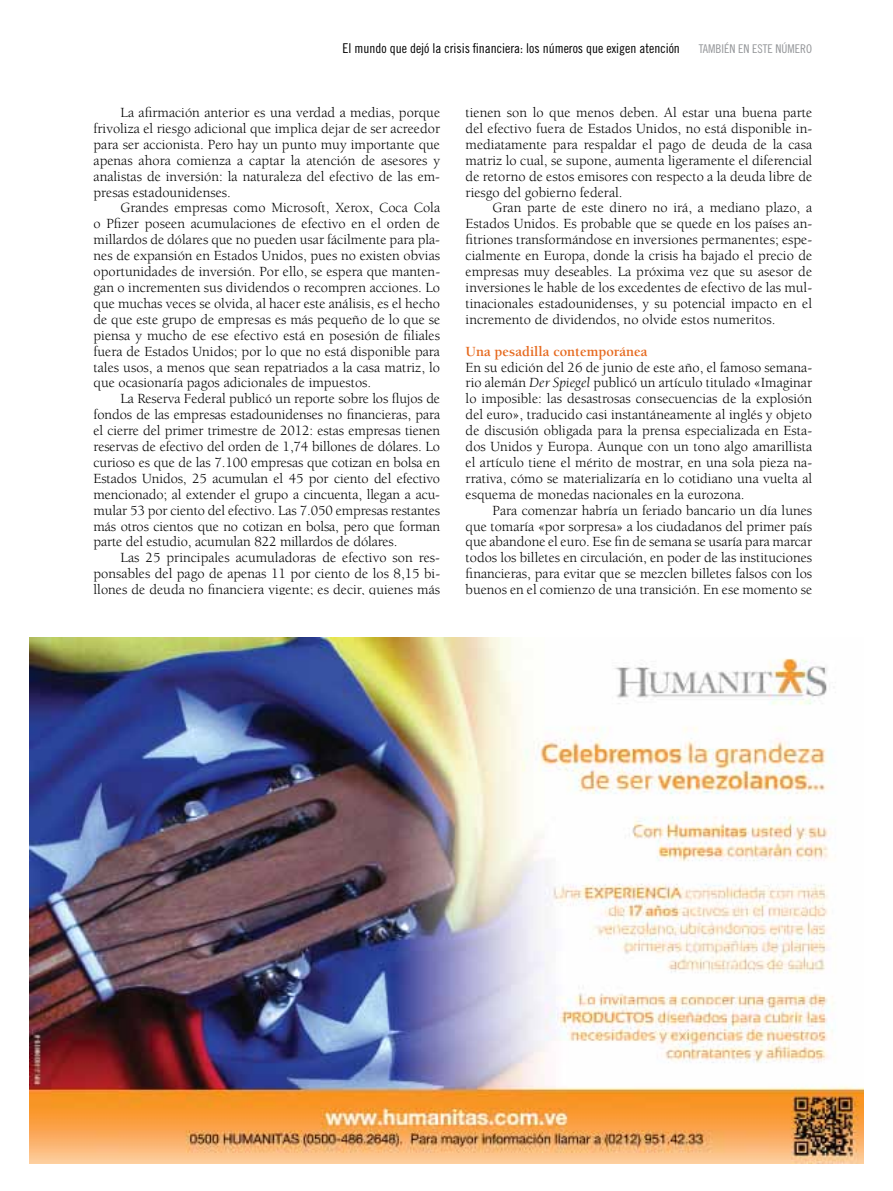
<style>
.page{position:relative;width:893px;height:1191px;background:#fff}
.page>*{position:absolute;margin:0;border:0;box-sizing:border-box;transform-origin:0 0}
.t1{font:14.4px/15.9px "Berkeley";color:#000;text-align:justify}
.t2{font:700 14.4px "Berkeley";color:#e66a1f}
.t3{font:13.5px "Trade Gothic Cond Eighteen";color:#000}
.t4{font:12px "Trade Gothic Cond Eighteen";color:#939598}
.s1{font-style:italic}
</style>
<div class="page">
<img style="left:30px;top:637px;width:833px;height:526px">
<p class="t3" style="left:343px;top:40px;width:339px">El mundo que dejó la crisis financiera: los números que exigen atención</p>
<p class="t4" style="left:699px;top:42px;width:6px">tambi</p>
<p class="t4" style="left:724px;top:42px;width:34px">én en este</p>
<p class="t4" style="left:775px;top:42px;width:13px">número</p>
<p class="t1" style="left:94px;top:105px;width:348px;text-indent:27px">La afirmación anterior es una verdad a medias, porque frivoliza el riesgo adicional que implica dejar de ser acreedor para ser accionista. Pero hay un punto muy importante que apenas ahora comienza a captar la atención de asesores y analistas de inversión: la naturaleza del efectivo de las em&shy;presas estadounidenses.</p>
<p class="t1" style="left:94px;top:200px;width:348px;text-indent:27px">Grandes empresas como Microsoft, Xerox, Coca Cola o Pfizer poseen acumulaciones de efectivo en el orden de millardos de dólares que no pueden usar fácilmente para pla&shy;nes de expansión en Estados Unidos, pues no existen obvias oportunidades de inversión. Por ello, se espera que manten&shy;gan o incrementen sus dividendos o recompren acciones. Lo que muchas veces se olvida, al hacer este análisis, es el hecho de que este grupo de empresas es más pequeño de lo que se piensa y mucho de ese efectivo está en posesión de filiales fuera de Estados Unidos; por lo que no está disponible para tales usos, a menos que sean repatriados a la casa matriz, lo que ocasionaría pagos adicionales de impuestos.</p>
<p class="t1" style="left:94px;top:391px;width:348px;text-indent:27px">La Reserva Federal publicó un reporte sobre los flujos de fondos de las empresas estadounidenses no financieras, para el cierre del primer trimestre de 2012: estas empresas tienen reservas de efectivo del orden de 1,74 billones de dólares. Lo curioso es que de las 7.100 empresas que cotizan en bolsa en Estados Unidos, 25 acumulan el 45 por ciento del efectivo mencionado; al extender el grupo a cincuenta, llegan a acu&shy;mular 53 por ciento del efectivo. Las 7.050 empresas restantes más otros cientos que no cotizan en bolsa, pero que forman parte del estudio, acumulan 822 millardos de dólares.</p>
<p class="t1" style="left:94px;top:550px;width:348px;text-indent:27px">Las 25 principales acumuladoras de efectivo son res&shy;ponsables del pago de apenas 11 por ciento de los 8,15 bi&shy;llones de deuda no financiera vigente; es decir, quienes más</p>
<p class="t1" style="left:466px;top:105px;width:348px">tienen son lo que menos deben. Al estar una buena parte del efectivo fuera de Estados Unidos, no está disponible in&shy;mediatamente para respaldar el pago de deuda de la casa matriz lo cual, se supone, aumenta ligeramente el diferencial de retorno de estos emisores con respecto a la deuda libre de riesgo del gobierno federal.</p>
<p class="t1" style="left:466px;top:200px;width:348px;text-indent:27px">Gran parte de este dinero no irá, a mediano plazo, a Estados Unidos. Es probable que se quede en los países an&shy;fitriones transformándose en inversiones permanentes; espe&shy;cialmente en Europa, donde la crisis ha bajado el precio de empresas muy deseables. La próxima vez que su asesor de inversiones le hable de los excedentes de efectivo de las mul&shy;tinacionales estadounidenses, y su potencial impacto en el incremento de dividendos, no olvide estos numeritos.</p>
<p class="t2" style="left:466px;top:343px;width:183px">Una pesadilla contemporánea</p>
<p class="t1" style="left:466px;top:359px;width:348px">En su edición del 26 de junio de este año, el famoso semana&shy;rio alemán <span class="s1">Der Spiegel</span> publicó un artículo titulado «Imaginar lo imposible: las desastrosas consecuencias de la explosión del euro», traducido casi instantáneamente al inglés y objeto de discusión obligada para la prensa especializada en Esta&shy;dos Unidos y Europa. Aunque con un tono algo amarillista el artículo tiene el mérito de mostrar, en una sola pieza na&shy;rrativa, cómo se materializaría en lo cotidiano una vuelta al esquema de monedas nacionales en la eurozona.</p>
<p class="t1" style="left:466px;top:502px;width:348px;text-indent:27px">Para comenzar habría un feriado bancario un día lunes que tomaría «por sorpresa» a los ciudadanos del primer país que abandone el euro. Ese fin de semana se usaría para marcar todos los billetes en circulación, en poder de las instituciones financieras, para evitar que se mezclen billetes falsos con los buenos en el comienzo de una transición. En ese momento se</p>
</div>
